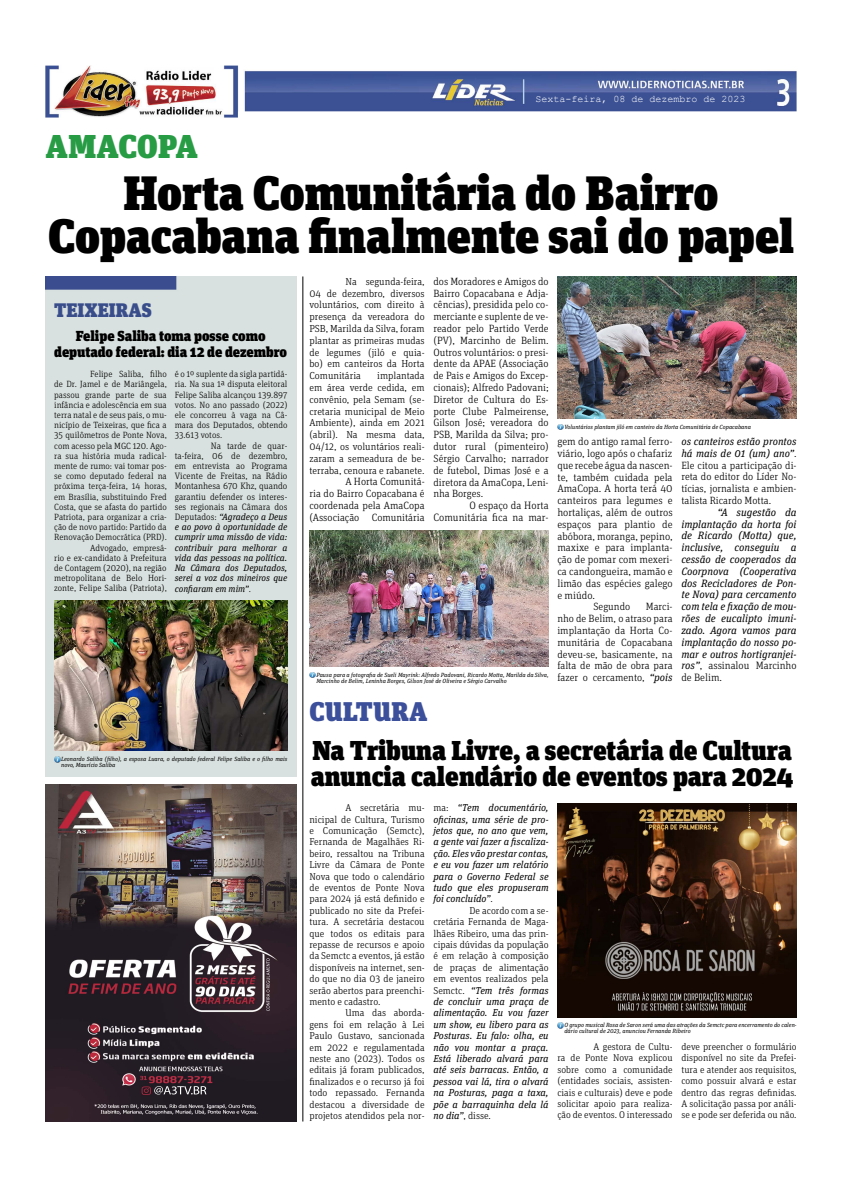
<style>
.page{position:relative;width:842px;height:1191px;background:#fff}
.page>*{position:absolute;margin:0;border:0;box-sizing:border-box;transform-origin:0 0}
.t1{font:900 48.2px/43px "Unit Slab Pro";color:#000;text-align:center}
.t2{font:900 33px "Unit Slab Pro";letter-spacing:.01em;color:#289c45}
.t3{font:900 27.3px/26px "Unit Slab Pro";color:#000}
.t4{font:900 27px "Unit Slab Pro";letter-spacing:.01em;color:#3b4f9a}
.t5{font:900 19.6px "Unit Slab Pro";color:#394d8b}
.t6{font:900 14.5px/16px "Unit Slab Pro";color:#000;text-align:center}
.t7{font:300 10.7px/11.8px "Unit Slab Pro";color:#000;text-align:right}
.t8{font:italic 10.6px/11.8px "Unit Slab Pro";color:#000;text-align:justify}
.t9{font:300 10.5px/11.8px "Unit Slab Pro";color:#000;text-align:justify}
.t10{font:300 10.2px/11.8px "Unit Slab Pro";color:#000;text-align:justify}
.t11{font:300 10px/11.4px "Unit Slab Pro";color:#000;text-align:justify}
.t12{font:italic 10px/11.4px "Unit Slab Pro";color:#000;text-align:justify}
.t13{font:10px "Courier New";color:#fff}
.t14{font:300 9.8px/11.4px "Unit Slab Pro";color:#000;text-align:justify}
.t15{font:italic 9.2px/10.2px "Unit Slab Pro";color:#000;text-align:justify}
.t16{font:300 9px/10.2px "Unit Slab Pro";color:#000;text-align:right}
.t17{font:italic 6px/6px "Unit Slab Pro";color:#000}
.s1{font-weight:300;font-style:normal}
.s2{font-weight:400;font-style:italic}
</style>
<div class="page">
<img style="left:45px;top:66px;width:751px;height:52px">
<div style="left:45px;top:276px;width:251px;height:500px;background:#d8e1df"></div>
<img style="left:54px;top:600px;width:233px;height:150px">
<hr style="left:302px;top:276px;width:1px;height:845px;background:#000">
<svg style="left:557px;top:424px;width:6px;height:6px"></svg>
<svg style="left:557px;top:1022px;width:6px;height:6px"></svg>
<svg style="left:309px;top:672px;width:6px;height:6px"></svg>
<svg style="left:54px;top:756px;width:6px;height:6px"></svg>
<img style="left:557px;top:276px;width:240px;height:142px">
<img style="left:557px;top:803px;width:240px;height:214px">
<img style="left:309px;top:530px;width:240px;height:137px">
<img style="left:45px;top:784px;width:251px;height:337px">
<svg style="left:90px;top:1023px;width:10px;height:38px"></svg>
<h2 class="t2" style="left:46px;top:122px;width:154px">AMACOPA</h2>
<p class="t13" style="left:535px;top:93px;width:212px">Sexta-feira, 08 de dezembro de 2023</p>
<h1 class="t1" style="left:48px;top:169px;width:747px">Horta Comunitária do Bairro<br>Copacabana finalmente sai do papel</h1>
<h3 class="t5" style="left:54px;top:296px;width:99px">TEIXEIRAS</h3>
<h3 class="t6" style="left:54px;top:327px;width:234px">Felipe Saliba toma posse como deputado federal: dia 12 de dezembro</h3>
<p class="t16" style="left:54px;top:369px;width:114px">Felipe Saliba, filho<br>de Dr. Jamel e de Mariângela, passou grande parte de sua infância e adolescência em sua terra natal e de seus pais, o mu&shy;nicípio de Teixeiras, que fica a<br>35 quilômetros de Ponte Nova, com acesso pela MGC 120. Ago&shy;ra sua história muda radical&shy;mente de rumo: vai tomar pos&shy;se como deputado federal na próxima terça-feira, 14 horas, em Brasília, substituindo Fred<br>Costa, que se afasta do partido<br>Patriota, para organizar a cria&shy;ção de novo partido: Partido da<br>Renovação Democrática (PRD).<br>Advogado, empresá-<br>rio e ex-candidato à Prefeitura de Contagem (2020), na região metropolitana de Belo Hori&shy;zonte, Felipe Saliba (Patriota),</p>
<p class="t16" style="left:175px;top:369px;width:114px;text-align:justify">é o 1º suplente da sigla partidá&shy;ria. Na sua 1ª disputa eleitoral Felipe Saliba alcançou 139.897 votos. No ano passado (2022) ele concorreu à vaga na Câ&shy;mara dos Deputados, obtendo 33.613 votos.</p>
<p class="t15" style="left:175px;top:440px;width:114px;text-indent:36px"><span class="s1">Na tarde de quar&shy;ta-feira, 06 de dezembro, em entrevista ao Programa Vicente de Freitas, na Rádio Montanhesa 670 Khz, quando garantiu defender os interes&shy;ses regionais na Câmara dos Deputados:</span> “Agradeço a Deus e ao povo à oportunidade de cumprir uma missão de vida: contribuir para melhorar a vida das pessoas na política.<br>Na Câmara dos Deputados, serei a voz dos mineiros que confiaram em mim”<span class="s1">.</span></p>
<p class="t17" style="left:61px;top:756px;width:228px">Leonardo Saliba (filho), a esposa Luara, o deputado federal Felipe Saliba e o filho mais novo, Maurício Saliba</p>
<p class="t10" style="left:309px;top:275px;width:117px;text-indent:36px">Na segunda-feira, 04 de dezembro, diversos voluntários, com direito à presença da vereadora do PSB, Marilda da Silva, foram plantar as primeiras mudas de legumes (jiló e quia&shy;bo) em canteiros da Horta Comunitária</p>
<p class="t10" style="left:309px;top:369px;width:117px;text-indent:68px">implantada em área verde cedida, em convênio, pela Semam (se&shy;cretaria municipal de Meio Ambiente), ainda em 2021 (abril). Na mesma data, 04/12, os voluntários reali&shy;zaram a semeadura de be&shy;terraba, cenoura e rabanete.</p>
<p class="t9" style="left:309px;top:475px;width:117px;text-indent:36px">A Horta Comunitá&shy;ria do Bairro Copacabana é coordenada pela AmaCopa (Associação Comunitária</p>
<p class="t9" style="left:433px;top:275px;width:117px">dos Moradores e Amigos do Bairro Copacabana e Adja&shy;cências), presidida pelo co&shy;merciante e suplente de ve&shy;reador pelo Partido Verde (PV), Marcinho de Belim.<br>Outros voluntários: o presi&shy;dente da APAE (Associação de Pais e Amigos do Excep&shy;cionais); Alfredo Padovani; Diretor de Cultura do Es&shy;porte Clube Palmeirense, Gilson José; vereadora do PSB, Marilda da Silva; pro&shy;dutor rural (pimenteiro)<br>Sérgio Carvalho; narrador de futebol, Dimas José e a diretora da AmaCopa, Leni&shy;nha Borges.</p>
<p class="t7" style="left:433px;top:499px;width:117px">O espaço da Horta<br>Comunitária fica na mar-</p>
<p class="t17" style="left:316px;top:671px;width:234px">Pausa para a fotografia de Sueli Mayrink: Alfredo Padovani, Ricardo Motta, Marilda da Silva,<br>Marcinho de Belim, Leninha Borges, Gilson José de Oliveira e Sérgio Carvalho</p>
<h3 class="t4" style="left:310px;top:691px;width:120px">CULTURA</h3>
<p class="t17" style="left:564px;top:424px;width:188px">Voluntários plantam jiló em canteiro da Horta Comunitária de Copacabana</p>
<p class="t7" style="left:557px;top:435px;width:117px;text-align:justify">gem do antigo ramal ferro&shy;viário, logo após o chafariz que recebe água da nascen&shy;te, também cuidada pela AmaCopa. A horta terá 40 canteiros para legumes e hortaliças, além de outros espaços para plantio de abóbora, moranga, pepino, maxixe e para implanta&shy;ção de pomar com mexeri&shy;ca candongueira, mamão e limão das espécies galego e miúdo.</p>
<p class="t9" style="left:593px;top:600px;width:38px">Segundo</p>
<p class="t9" style="left:557px;top:600px;width:117px;text-indent:88px">Marci&shy;nho de Belim, o atraso para implantação da Horta Co&shy;munitária de Copacabana deveu-se, basicamente, na falta de mão de obra para fazer o cercamento, <span class="s2">“pois</span></p>
<p class="t9" style="left:681px;top:435px;width:117px"><span class="s2">os canteiros estão prontos há mais de 01 (um) ano”</span>.<br>Ele citou a participação di&shy;reta do editor do Líder No&shy;tícias, jornalista e ambien&shy;talista Ricardo Motta.</p>
<p class="t8" style="left:681px;top:506px;width:117px;text-indent:36px">“A sugestão da implantação da horta foi de Ricardo (Motta) que, inclusive, conseguiu a cessão de cooperados da Coorpnova (Cooperativa dos Recicladores de Pon&shy;te Nova) para cercamento com tela e fixação de mou&shy;rões de eucalipto imuni&shy;zado. Agora vamos para implantação do nosso po&shy;mar e outros hortigranjei&shy;ros”<span class="s1">, assinalou Marcinho de Belim.</span></p>
<h3 class="t3" style="left:311px;top:736px;width:484px">Na Tribuna Livre, a secretária de Cultura anuncia calendário de eventos para 2024</h3>
<p class="t11" style="left:309px;top:801px;width:117px;text-indent:36px">A secretária mu&shy;nicipal de Cultura, Turismo e Comunicação (Semctc), Fernanda de Magalhães Ri&shy;beiro, ressaltou na Tribuna Livre da Câmara de Ponte Nova que todo o calendário de eventos de Ponte Nova para 2024 já está definido e publicado no site da Prefei&shy;tura. A secretária destacou que todos os editais para repasse de recursos e apoio da Semctc a eventos, já estão disponíveis na internet, sen&shy;do que no dia 03 de janeiro serão abertos para preenchi&shy;mento e cadastro.</p>
<p class="t11" style="left:309px;top:1007px;width:117px;text-indent:36px">Uma das aborda&shy;gens foi em relação à Lei Paulo Gustavo, sancionada em 2022 e regulamentada neste ano (2023). Todos os editais já foram publicados, finalizados e o recurso já foi todo repassado. Fernanda destacou a diversidade de projetos atendidos pela nor-</p>
<p class="t12" style="left:433px;top:801px;width:117px"><span class="s1">ma:</span> “Tem documentário, oficinas, uma série de pro&shy;jetos que, no ano que vem, a gente vai fazer a fiscaliza&shy;ção. Eles vão prestar contas, e eu vou fazer um relatório para o Governo Federal se tudo que eles propuseram foi concluído”<span class="s1">.</span></p>
<p class="t12" style="left:433px;top:904px;width:117px;text-indent:36px"><span class="s1">De acordo com a se&shy;cretária Fernanda de Maga&shy;lhães Ribeiro, uma das prin&shy;cipais dúvidas da população é em relação à composição de praças de alimentação em eventos realizados pela Semctc.</span> “Tem três formas de concluir uma praça de alimentação. Eu vou fazer um show, eu libero para as Posturas. Eu falo: olha, eu não vou montar a praça.<br>Está liberado alvará para até seis barracas. Então, a pessoa vai lá, tira o alvará na Posturas, paga a taxa, põe a barraquinha dela lá no dia”<span class="s1">, disse.</span></p>
<p class="t17" style="left:564px;top:1022px;width:234px">O grupo musical Rosa de Saron será uma das atrações da Semctc para encerramento do calen&shy;dário cultural de 2023, anunciou Fernanda Ribeiro</p>
<p class="t14" style="left:557px;top:1040px;width:117px;text-indent:36px">A gestora de Cultu&shy;ra de Ponte Nova explicou sobre como a comunidade (entidades sociais, assisten&shy;ciais e culturais) deve e pode solicitar apoio para realiza&shy;ção de eventos. O interessado</p>
<p class="t14" style="left:681px;top:1040px;width:117px">deve preencher o formulário disponível no site da Prefei&shy;tura e atender aos requisitos, como possuir alvará e estar dentro das regras definidas.<br>A solicitação passa por análi&shy;se e pode ser deferida ou não.</p>
</div>
